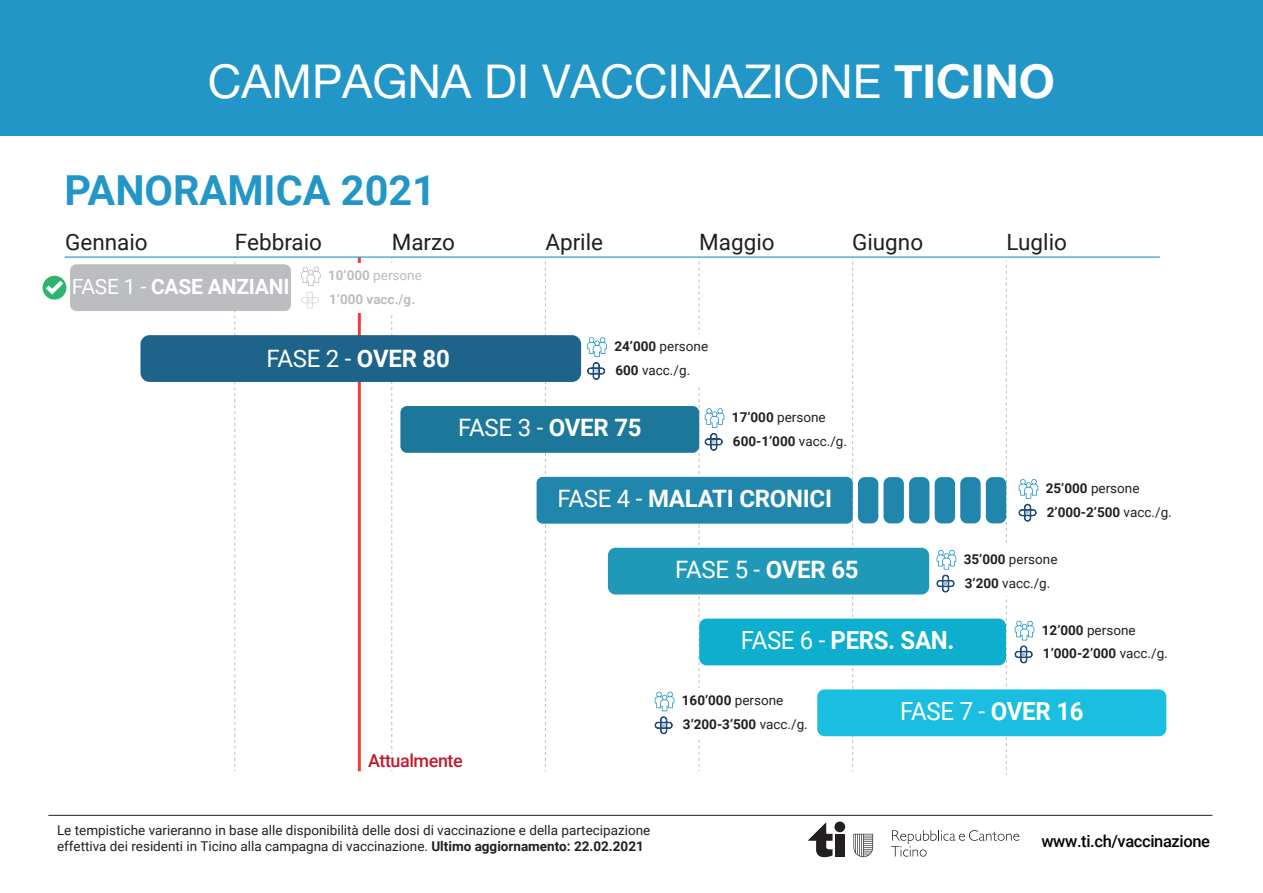
<style>
.page{position:relative;width:1263px;height:893px;background:#fff}
.page>*{position:absolute;margin:0;border:0;box-sizing:border-box;transform-origin:0 0}
.t1{font:46.5px "Helvetica Neue";color:#fff}
.t2{font:700 41.4px "Roboto";color:#2296c6}
.t3{font:700 24.9px "Roboto";letter-spacing:-.015em;color:#fff;scale:.96 1}
.t4{font:24.9px "Roboto";color:#fff;scale:.96 1}
.t5{font:24px "Roboto";letter-spacing:-.01em;color:#fff}
.t6{font:700 24px "Roboto";letter-spacing:-.01em;color:#fff}
.t7{font:22.5px "Roboto";color:#231f20}
.t8{font:700 21px "Roboto";letter-spacing:-.01em;color:#fff}
.t9{font:500 18px "Roboto";letter-spacing:-.025em;color:#be1d2c}
.t10{font:500 16.5px "Roboto";letter-spacing:-.025em;color:#050504}
.t11{font:13.5px/23.9px "Roboto";color:#231f20}
.t12{font:700 13.5px/23.9px "Roboto";color:#231f20}
.t13{font:700 13.5px/23.9px "Roboto";color:#bcbdc0}
.s1{font-weight:700}
.s2{font-weight:400}
</style>
<div class="page">
<hr style="left:358px;top:257px;width:3px;height:514px;background:#ee3e35">
<div style="left:0;top:0;width:1263px;height:135px;background:#2296c6"></div>
<svg style="left:234px;top:258px;width:1px;height:513px"></svg>
<svg style="left:391px;top:258px;width:1px;height:513px"></svg>
<svg style="left:545px;top:258px;width:1px;height:513px"></svg>
<svg style="left:852px;top:258px;width:1px;height:513px"></svg>
<svg style="left:1006px;top:260px;width:1px;height:514px"></svg>
<hr style="left:65px;top:256px;width:1095px;height:2px;background:#2296c6">
<div style="left:140px;top:335px;width:441px;height:47px;background:#1d638a;border-radius:9px"></div>
<svg style="left:587px;top:337px;width:20px;height:43px"></svg>
<div style="left:400px;top:406px;width:299px;height:47px;background:#1d779b;border-radius:7px"></div>
<svg style="left:699px;top:257px;width:25px;height:514px"></svg>
<div style="left:608px;top:548px;width:321px;height:46px;background:#2099b8;border-radius:8px"></div>
<div style="left:934px;top:546px;width:118px;height:50px;background:#fff"></div>
<svg style="left:936px;top:550px;width:20px;height:42px"></svg>
<div style="left:699px;top:619px;width:307px;height:46px;background:#0daece;border-radius:7px"></div>
<svg style="left:1015px;top:646px;width:17px;height:17px"></svg>
<svg style="left:1015px;top:620px;width:19px;height:20px"></svg>
<div style="left:817px;top:689px;width:349px;height:47px;background:#1abee1;border-radius:7px"></div>
<div style="left:694px;top:688px;width:118px;height:50px;background:#fff"></div>
<svg style="left:655px;top:691px;width:19px;height:43px"></svg>
<div style="left:367px;top:754px;width:95px;height:15px;background:#fff"></div>
<div style="left:43px;top:276px;width:23px;height:24px;background:#2bb56e;border-radius:50%"></div>
<svg style="left:46px;top:281px;width:17px;height:14px"></svg>
<div style="left:70px;top:264px;width:221px;height:47px;background:#bcbdc0;border-radius:6px"></div>
<div style="left:299px;top:263px;width:118px;height:49px;background:#fff"></div>
<svg style="left:301px;top:292px;width:17px;height:17px"></svg>
<svg style="left:301px;top:266px;width:20px;height:20px"></svg>
<hr style="left:48px;top:815px;width:1164px;height:1px;background:#231f20">
<div style="left:835px;top:834px;width:9px;height:22px;background:#231f20"></div>
<div style="left:834px;top:821px;width:11px;height:11px;background:#231f20;border-radius:50%"></div>
<svg style="left:808px;top:823px;width:24px;height:34px"></svg>
<svg style="left:891px;top:830px;width:128px;height:27px"></svg>
<svg style="left:853px;top:834px;width:20px;height:23px"></svg>
<div style="left:537px;top:477px;width:316px;height:47px;background:#2186ab;border-radius:6px"></div>
<svg style="left:1018px;top:479px;width:20px;height:42px"></svg>
<div style="left:960px;top:477px;width:21px;height:46px;background:#2186ab;border-radius:7px"></div>
<div style="left:986px;top:477px;width:20px;height:46px;background:#2186ab;border-radius:7px"></div>
<div style="left:909px;top:477px;width:20px;height:46px;background:#2186ab;border-radius:7px"></div>
<div style="left:935px;top:477px;width:20px;height:46px;background:#2186ab;border-radius:7px"></div>
<div style="left:858px;top:477px;width:20px;height:46px;background:#2186ab;border-radius:7px"></div>
<div style="left:883px;top:477px;width:21px;height:46px;background:#2186ab;border-radius:7px"></div>
<h1 class="t1" style="left:208px;top:47px;width:849px">CAMPAGNA DI VACCINAZIONE <span class="s1">TICINO</span></h1>
<h2 class="t2" style="left:64px;top:161px;width:373px">PANORAMICA 2021</h2>
<h3 class="t7" style="left:65px;top:226px;width:84px">Gennaio</h3>
<h3 class="t7" style="left:235px;top:226px;width:89px">Febbraio</h3>
<h3 class="t7" style="left:392px;top:226px;width:65px">Marzo</h3>
<h3 class="t7" style="left:545px;top:226px;width:59px">Aprile</h3>
<h3 class="t7" style="left:699px;top:226px;width:77px">Maggio</h3>
<h3 class="t7" style="left:852px;top:226px;width:73px">Giugno</h3>
<h3 class="t7" style="left:1006px;top:226px;width:62px">Luglio</h3>
<h3 class="t8" style="left:72px;top:272px;width:219px"><span class="s2">FASE 1 -</span> CASE ANZIANI</h3>
<p class="t13" style="left:328px;top:263px;width:95px">10’000 <span class="s2">persone<br></span>1’000 vacc./g.</p>
<h3 class="t5" style="left:266px;top:342px;width:185px">FASE 2 - <span class="s1">OVER 80</span></h3>
<p class="t11" style="left:614px;top:334px;width:95px"><span class="s1">24’000</span> persone<br><span class="s1">600</span> vacc./g.</p>
<h3 class="t5" style="left:458px;top:411px;width:185px">FASE 3 - <span class="s1">OVER 75</span></h3>
<p class="t12" style="left:732px;top:405px;width:117px">17’000 <span class="s2">persone<br></span>600-1’000 <span class="s2">vacc./g.</span></p>
<h3 class="t6" style="left:557px;top:482px;width:276px"><span class="s2">FASE 4 -</span> MALATI CRONICI</h3>
<p class="t12" style="left:1046px;top:476px;width:127px">25’000 <span class="s2">persone<br></span>2’000-2’500 <span class="s2">vacc./g.</span></p>
<h3 class="t5" style="left:675px;top:553px;width:185px">FASE 5 - <span class="s1">OVER 65</span></h3>
<p class="t11" style="left:964px;top:546px;width:95px"><span class="s1">35’000</span> persone<br><span class="s1">3’200</span> vacc./g.</p>
<h3 class="t3" style="left:741px;top:623px;width:224px"><span class="s2">FASE 6 -</span> PERS. SAN.</h3>
<p class="t12" style="left:1042px;top:617px;width:127px">12’000 <span class="s2">persone<br></span>1’000-2’000 <span class="s2">vacc./g.</span></p>
<h3 class="t9" style="left:368px;top:748px;width:96px">Attualmente</h3>
<p class="t12" style="left:682px;top:688px;width:127px">160’000 <span class="s2">persone<br></span>3’200-3’500 <span class="s2">vacc./g.</span></p>
<h3 class="t4" style="left:900px;top:694px;width:193px">FASE 7 - <span class="s1">OVER 16</span></h3>
<p class="t11" style="left:57px;top:822px;width:595px;line-height:15.9px">Le tempistiche varieranno in base alle disponibilità delle dosi di vaccinazione e della partecipazione effettiva dei residenti in Ticino alla campagna di vaccinazione. <span class="s1">Ultimo aggiornamento: 22.02.2021</span></p>
<p class="t10" style="left:1041px;top:829px;width:170px">www.ti.ch/vaccinazione</p>
</div>
